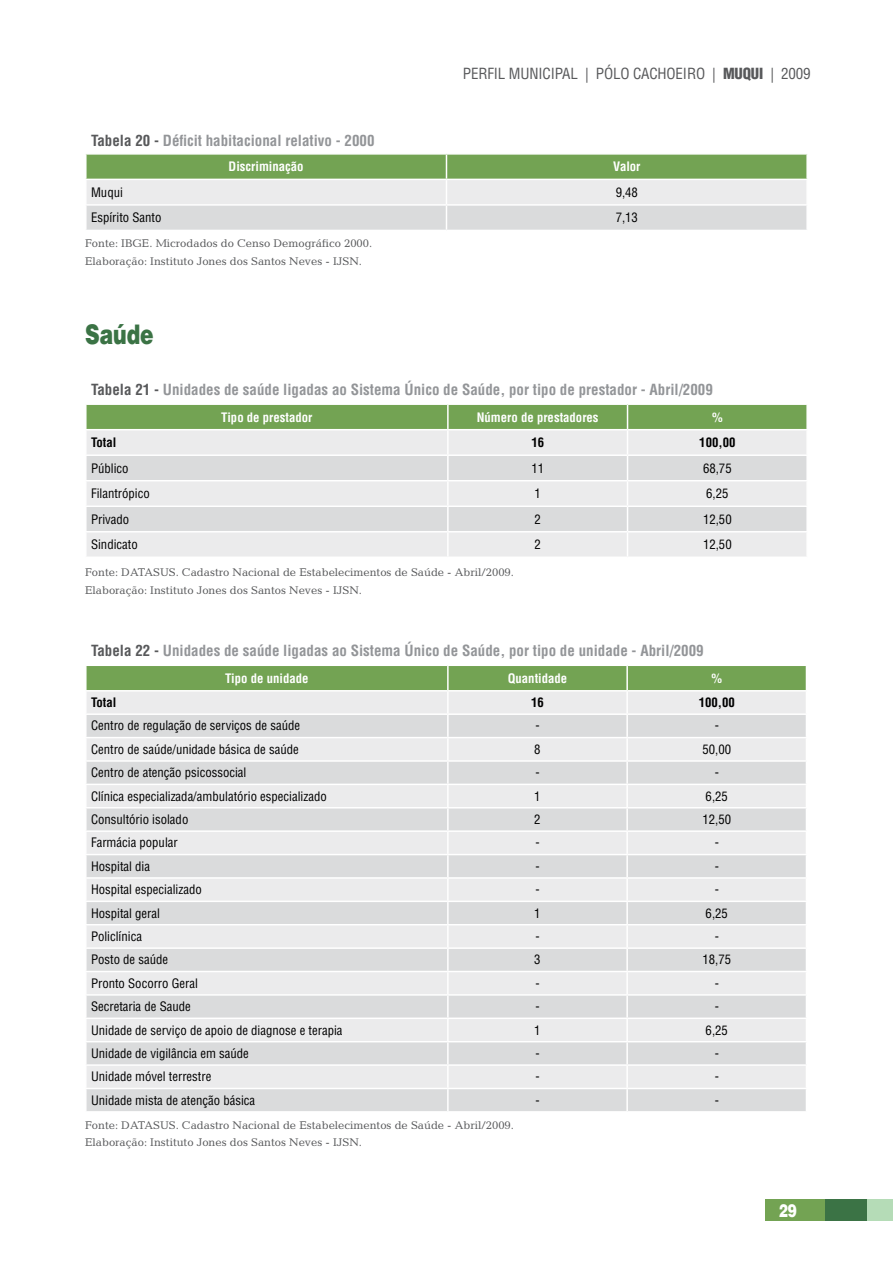
<style>
.page{position:relative;width:893px;height:1276px;background:#fff}
.page>*{position:absolute;margin:0;border:0;box-sizing:border-box;transform-origin:0 0}
.t1{font:900 27px "Helvetica LT Std";color:#3b7345;scale:.75 1}
.t2{font:900 18px "Helvetica LT Std";color:#fff;scale:.75 1}
.t3{font:700 condensed 15px "Helvetica LT Std";color:#939598}
.t4{font:condensed 15px "Helvetica LT Std";letter-spacing:-.01em;color:#58595b}
.t5{font:900 condensed 15px "Helvetica LT Std";color:#58595b}
.t6{font:condensed 12.75px "Helvetica LT Std";color:#000}
.t7{font:700 condensed 12.75px "Helvetica LT Std";color:#fff}
.t8{font:700 condensed 12.75px "Helvetica LT Std";color:#000}
.t9{font:11.25px/17.7px "Candida Std";color:#58595b}
.s1{font-weight:400}
.s2{color:#58595b}
</style>
<div class="page">
<div style="left:766px;top:1199px;width:59px;height:21px;background:#73a353"></div>
<div style="left:825px;top:1199px;width:42px;height:21px;background:#3b7345"></div>
<div style="left:867px;top:1199px;width:26px;height:21px;background:#b5dcb7"></div>
<svg style="left:86px;top:154px;width:721px;height:76px;background:#c0d0b7"></svg>
<hr style="left:806px;top:206px;width:2px;height:24px;background:#fff">
<svg style="left:86px;top:404px;width:721px;height:152px;background:#d3dbd0"></svg>
<hr style="left:806px;top:532px;width:2px;height:24px;background:#fff">
<svg style="left:86px;top:665px;width:720px;height:446px;background:#e0e2df"></svg>
<p class="t4" style="left:463px;top:64px;width:213px">PERFIL MUNICIPAL | pólo cachoeiro</p>
<p class="t5" style="left:712px;top:64px;width:20px"><span class="s1">|</span> MUQUI</p>
<p class="t4" style="left:770px;top:64px;width:42px">| 2009</p>
<p class="t3" style="left:91px;top:132px;width:285px"><span class="s2">Tabela 20 -</span> Déficit habitacional relativo - 2000</p>
<p class="t7" style="left:229px;top:159px;width:77px">Discriminação</p>
<p class="t7" style="left:613px;top:159px;width:29px">Valor</p>
<p class="t6" style="left:91px;top:184px;width:33px">Muqui</p>
<p class="t6" style="left:616px;top:184px;width:24px">9,48</p>
<p class="t6" style="left:91px;top:210px;width:72px">Espírito Santo</p>
<p class="t6" style="left:616px;top:210px;width:24px">7,13</p>
<p class="t9" style="left:85px;top:234px;width:289px">Fonte: IBGE. Microdados do Censo Demográfico 2000.<br>Elaboração: Instituto Jones dos Santos Neves - IJSN.</p>
<h1 class="t1" style="left:85px;top:317px;width:93px">Saúde</h1>
<p class="t3" style="left:91px;top:380px;width:623px"><span class="s2">Tabela 21 -</span> Unidades de saúde ligadas ao Sistema Único de Saúde, por tipo de prestador - Abril/2009</p>
<p class="t7" style="left:221px;top:409px;width:93px">Tipo de prestador</p>
<p class="t7" style="left:477px;top:409px;width:123px">Número de prestadores</p>
<p class="t7" style="left:712px;top:409px;width:12px">%</p>
<p class="t8" style="left:91px;top:434px;width:27px">Total</p>
<p class="t8" style="left:531px;top:434px;width:14px">16</p>
<p class="t8" style="left:699px;top:434px;width:38px">100,00</p>
<p class="t6" style="left:91px;top:460px;width:39px">Público</p>
<p class="t6" style="left:531px;top:460px;width:14px">11</p>
<p class="t6" style="left:703px;top:460px;width:30px">68,75</p>
<p class="t6" style="left:91px;top:485px;width:60px">Filantrópico</p>
<p class="t6" style="left:534px;top:485px;width:8px">1</p>
<p class="t6" style="left:706px;top:485px;width:24px">6,25</p>
<p class="t6" style="left:91px;top:511px;width:40px">Privado</p>
<p class="t6" style="left:534px;top:511px;width:8px">2</p>
<p class="t6" style="left:703px;top:511px;width:30px">12,50</p>
<p class="t6" style="left:91px;top:536px;width:48px">Sindicato</p>
<p class="t6" style="left:534px;top:536px;width:8px">2</p>
<p class="t6" style="left:703px;top:536px;width:30px">12,50</p>
<p class="t9" style="left:85px;top:563px;width:430px">Fonte: DATASUS. Cadastro Nacional de Estabelecimentos de Saúde - Abril/2009.<br>Elaboração: Instituto Jones dos Santos Neves - IJSN.</p>
<p class="t3" style="left:91px;top:641px;width:614px"><span class="s2">Tabela 22 -</span> Unidades de saúde ligadas ao Sistema Único de Saúde, por tipo de unidade - Abril/2009</p>
<p class="t7" style="left:225px;top:670px;width:85px">Tipo de unidade</p>
<p class="t7" style="left:508px;top:670px;width:61px">Quantidade</p>
<p class="t7" style="left:711px;top:670px;width:12px">%</p>
<p class="t8" style="left:91px;top:694px;width:27px">Total</p>
<p class="t8" style="left:531px;top:694px;width:14px">16</p>
<p class="t8" style="left:699px;top:694px;width:38px">100,00</p>
<p class="t6" style="left:91px;top:718px;width:211px">Centro de regulação de serviços de saúde</p>
<p class="t6" style="left:535px;top:718px;width:6px">-</p>
<p class="t6" style="left:715px;top:718px;width:6px">-</p>
<p class="t6" style="left:91px;top:741px;width:209px">Centro de saúde/unidade básica de saúde</p>
<p class="t6" style="left:534px;top:741px;width:8px">8</p>
<p class="t6" style="left:702px;top:741px;width:30px">50,00</p>
<p class="t6" style="left:91px;top:764px;width:157px">Centro de atenção psicossocial</p>
<p class="t6" style="left:535px;top:764px;width:6px">-</p>
<p class="t6" style="left:715px;top:764px;width:6px">-</p>
<p class="t6" style="left:91px;top:788px;width:237px">Clínica especializada/ambulatório especializado</p>
<p class="t6" style="left:534px;top:788px;width:8px">1</p>
<p class="t6" style="left:706px;top:788px;width:24px">6,25</p>
<p class="t6" style="left:91px;top:811px;width:99px">Consultório isolado</p>
<p class="t6" style="left:534px;top:811px;width:8px">2</p>
<p class="t6" style="left:702px;top:811px;width:30px">12,50</p>
<p class="t6" style="left:91px;top:835px;width:88px">Farmácia popular</p>
<p class="t6" style="left:535px;top:835px;width:6px">-</p>
<p class="t6" style="left:715px;top:835px;width:6px">-</p>
<p class="t6" style="left:91px;top:858px;width:61px">Hospital dia</p>
<p class="t6" style="left:535px;top:858px;width:6px">-</p>
<p class="t6" style="left:715px;top:858px;width:6px">-</p>
<p class="t6" style="left:91px;top:881px;width:112px">H ospital especializado</p>
<p class="t6" style="left:535px;top:881px;width:6px">-</p>
<p class="t6" style="left:715px;top:881px;width:6px">-</p>
<p class="t6" style="left:91px;top:905px;width:71px">H ospital geral</p>
<p class="t6" style="left:534px;top:905px;width:8px">1</p>
<p class="t6" style="left:706px;top:905px;width:24px">6,25</p>
<p class="t6" style="left:91px;top:928px;width:52px">Policlínica</p>
<p class="t6" style="left:535px;top:928px;width:6px">-</p>
<p class="t6" style="left:715px;top:928px;width:6px">-</p>
<p class="t6" style="left:91px;top:951px;width:79px">Posto de saúde</p>
<p class="t6" style="left:534px;top:951px;width:8px">3</p>
<p class="t6" style="left:702px;top:951px;width:30px">18,75</p>
<p class="t6" style="left:91px;top:975px;width:108px">Pronto Socorro Geral</p>
<p class="t6" style="left:535px;top:975px;width:6px">-</p>
<p class="t6" style="left:715px;top:975px;width:6px">-</p>
<p class="t6" style="left:91px;top:998px;width:101px">Secretaria de Saude</p>
<p class="t6" style="left:535px;top:998px;width:6px">-</p>
<p class="t6" style="left:715px;top:998px;width:6px">-</p>
<p class="t6" style="left:91px;top:1022px;width:253px">Unidade de serviço de apoio de diagnose e terapia</p>
<p class="t6" style="left:534px;top:1022px;width:8px">1</p>
<p class="t6" style="left:706px;top:1022px;width:24px">6,25</p>
<p class="t6" style="left:91px;top:1045px;width:159px">Unidade de vigilância em saúde</p>
<p class="t6" style="left:535px;top:1045px;width:6px">-</p>
<p class="t6" style="left:715px;top:1045px;width:6px">-</p>
<p class="t6" style="left:91px;top:1068px;width:122px">Unidade móvel terrestre</p>
<p class="t6" style="left:535px;top:1068px;width:6px">-</p>
<p class="t6" style="left:715px;top:1068px;width:6px">-</p>
<p class="t6" style="left:91px;top:1092px;width:166px">Unidade mista de atenção básica</p>
<p class="t6" style="left:535px;top:1092px;width:6px">-</p>
<p class="t6" style="left:715px;top:1092px;width:6px">-</p>
<p class="t9" style="left:85px;top:1116px;width:430px">Fonte: DATASUS. Cadastro Nacional de Estabelecimentos de Saúde - Abril/2009.<br>Elaboração: Instituto Jones dos Santos Neves - IJSN.</p>
<h2 class="t2" style="left:779px;top:1199px;width:26px">29</h2>
</div>
